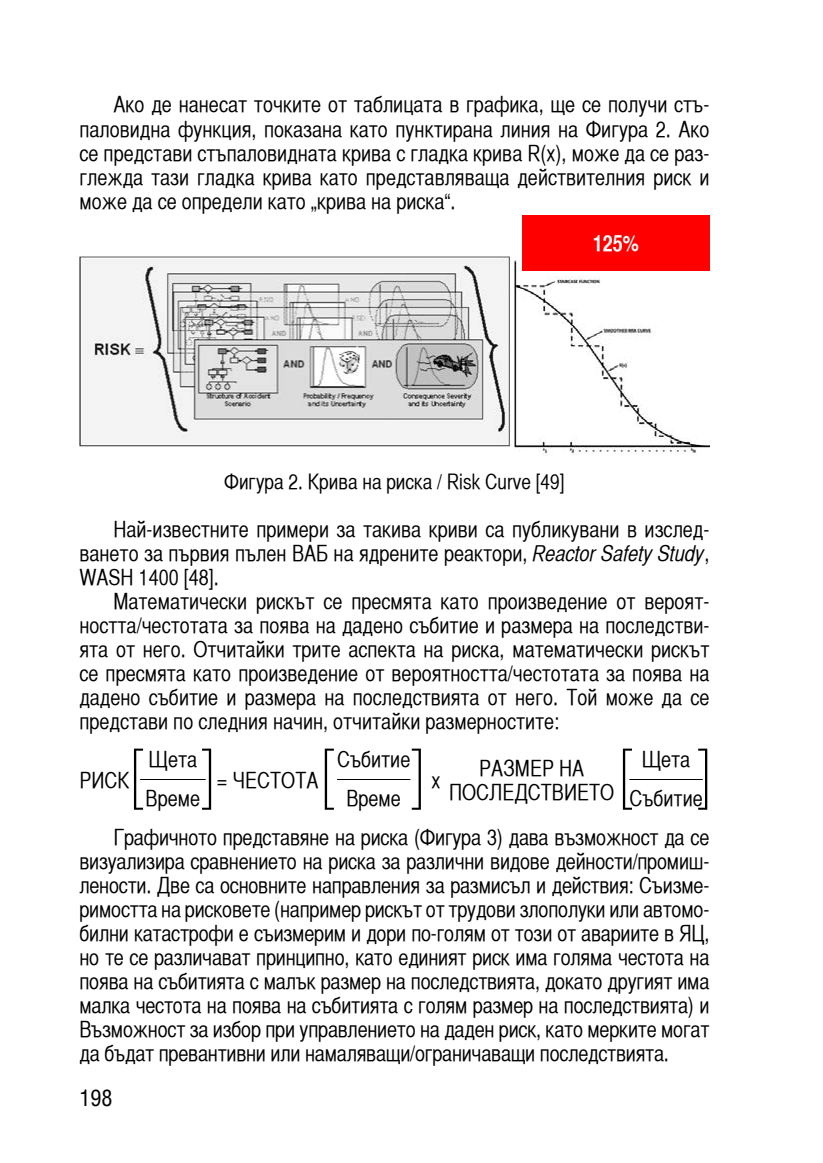
<style>
.page{position:relative;width:823px;height:1163px;background:#fff}
.page>*{position:absolute;margin:0;border:0;box-sizing:border-box;transform-origin:0 0}
.t1{font:100 condensed 68px "Helvetica Neue LT Std";color:#000}
.t2{font:22px/24px "Helvetica CY Plain";color:#000;text-align:justify}
.t3{font:22px "Helvetica CY Bold";color:#fff}
.t4{font:condensed 22px "Helvetica LT Std";color:#000}
.t5{font:21px "Helvetica CY Plain";color:#000}
.s1{font-family:"Helvetica CY Oblique"}
</style>
<div class="page">
<hr style="left:140px;top:778px;width:65px;height:1px;background:#000">
<hr style="left:337px;top:778px;width:73px;height:1px;background:#000">
<hr style="left:629px;top:778px;width:73px;height:1px;background:#000">
<img style="left:79px;top:256px;width:432px;height:192px">
<img style="left:514px;top:260px;width:195px;height:196px">
<div style="left:522px;top:215px;width:187px;height:56px;background:#f00"></div>
<p class="t2" style="left:79px;top:93px;width:631px;text-indent:34px">Ако де нанесат точките от таблицата в графика, ще се получи стъ&shy;паловидна функция, показана като пунктирана линия на Фигура 2. Ако се представи стъпаловидната крива с гладка крива R(x), може да се раз&shy;глежда тази гладка крива като представляваща действителния риск и може да се определи като „крива на риска“.</p>
<p class="t3" style="left:592px;top:230px;width:48px">125%</p>
<p class="t5" style="left:224px;top:469px;width:341px">Фигура 2. Крива на риска / Risk Curve [49]</p>
<p class="t2" style="left:79px;top:517px;width:631px;text-indent:34px">Най-известните примери за такива криви са публикувани в изслед&shy;ването за първия пълен ВАБ на ядрените реактори, <span class="s1">Reactor Safety Study</span>, WASH 1400 [48].</p>
<p class="t2" style="left:79px;top:589px;width:631px;text-indent:34px">Математически рискът се пресмята като произведение от вероят&shy;ността/честотата за поява на дадено събитие и размера на последстви&shy;ята от него. Отчитайки трите аспекта на риска, математически рискът се пресмята като произведение от вероятността/честотата за поява на дадено събитие и размера на последствията от него. Той може да се представи по следния начин, отчитайки размерностите:</p>
<h1 class="t1" style="left:128px;top:735px;width:90px">[ ]</h1>
<h1 class="t1" style="left:319px;top:735px;width:109px">[ ]</h1>
<h1 class="t1" style="left:617px;top:735px;width:97px">[ ]</h1>
<p class="t2" style="left:337px;top:740px;width:75px;line-height:38.6px;text-align:center">Събитие<br>Време</p>
<p class="t2" style="left:449px;top:755px;width:166px;text-align:center">РАЗМЕР НА<br>ПОСЛЕДСТВИЕТО</p>
<p class="t2" style="left:629px;top:740px;width:75px;line-height:38.6px;text-align:center">Щета<br>Събитие</p>
<p class="t2" style="left:148px;top:747px;width:50px">Щета</p>
<p class="t2" style="left:217px;top:767px;width:103px">= ЧЕСТОТА</p>
<p class="t2" style="left:431px;top:767px;width:11px">x</p>
<p class="t2" style="left:79px;top:767px;width:52px">РИСК</p>
<p class="t2" style="left:145px;top:786px;width:56px">Време</p>
<p class="t2" style="left:79px;top:824px;width:631px;text-indent:34px">Графичното представяне на риска (Фигура 3) дава възможност да се визуализира сравнението на риска за различни видове дейности/промиш&shy;лености. Две са основните направления за размисъл и действия: Съизме&shy;римостта на рисковете (например рискът от трудови злополуки или автомо&shy;билни катастрофи е съизмерим и дори по-голям от този от авариите в ЯЦ, но те се различават принципно, като единият риск има голяма честота на поява на събитията с малък размер на последствията, докато другият има малка честота на поява на събитията с голям размер на последствията) и Възможност за избор при управлението на даден риск, като мерките могат да бъдат превантивни или намаляващи/ограничаващи последствията.</p>
<p class="t4" style="left:79px;top:1084px;width:34px">198</p>
</div>
